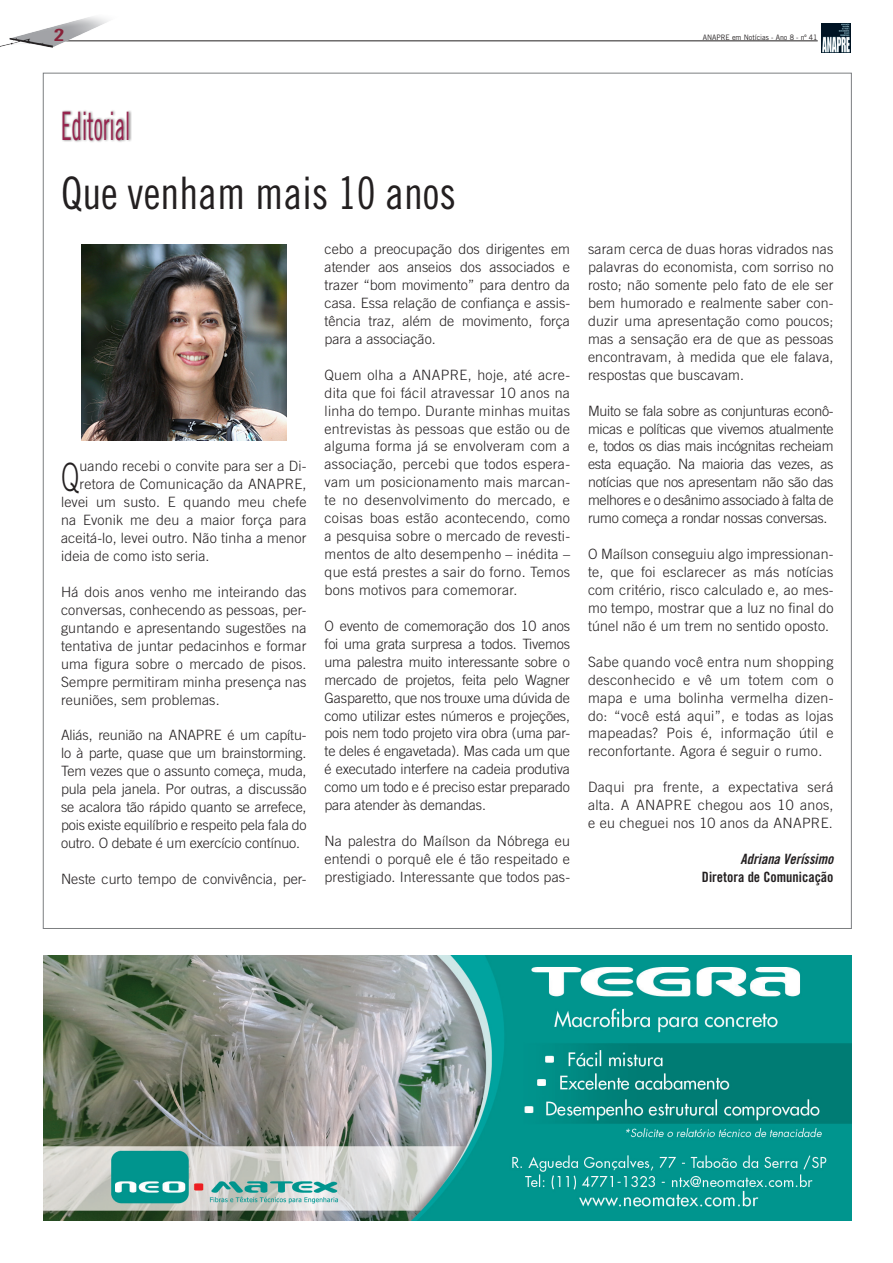
<style>
.page{position:relative;width:893px;height:1263px;background:#fff}
.page>*{position:absolute;margin:0;border:0;box-sizing:border-box;transform-origin:0 0}
.t1{font:44.85px "Trade Gothic Cond Eighteen";color:#231f20;scale:.95 1}
.t2{font:39.3px "Trade Gothic Cond Eighteen";color:#96234d;scale:.6 1}
.t3{font:300 39px "Trade Gothic";color:#231f20;scale:.7 1}
.t4{font:16.8px "Trade Gothic Bold Cond Twenty";color:#882139;scale:1.5 1}
.Normal__Web{font:300 14.25px/18px "Trade Gothic";letter-spacing:.01em;color:#231f20;text-align:justify}
.Normal__Web-2{font:14.25px "Trade Gothic Bold Cond Twenty";color:#231f20}
.Normal__Web-3{font:14.25px "Trade Gothic Bold Cond Twenty Obl";color:#231f20}
.t5{font:7.5px "Trade Gothic";color:#231f20;scale:.95 1}
</style>
<div class="page">
<hr style="left:61px;top:41px;width:757px;height:1px;background:#231f20">
<img style="left:0;top:16px;width:144px;height:32px">
<img style="left:821px;top:23px;width:30px;height:30px">
<div style="left:61px;top:109px;width:71px;height:34px;background:#231f20;opacity:.63"></div>
<img style="left:81px;top:244px;width:205px;height:196px">
<img style="left:44px;top:956px;width:808px;height:264px">
<p class="t4" style="left:54px;top:25px;width:9px">2</p>
<p class="t5" style="left:703px;top:32px;width:122px">ANAPRE em Notícias - Ano 8 - nº 41</p>
<p class="t2" style="left:61px;top:102px;width:117px">Editorial</p>
<p class="t1" style="left:61px;top:167px;width:417px">Que venham mais 10 anos</p>
<p class="t3" style="left:61px;top:454px;width:28px">Q</p>
<p class="Normal__Web" style="left:80px;top:457px;width:228px">uando recebi o convite para ser a Di-</p>
<p class="Normal__Web" style="left:80px;top:475px;width:228px">retora de Comunicação da ANAPRE,</p>
<p class="Normal__Web" style="left:61px;top:493px;width:247px">levei um susto. E quando meu chefe</p>
<p class="Normal__Web" style="left:61px;top:511px;width:247px">na Evonik me deu a maior força para</p>
<p class="Normal__Web" style="left:61px;top:529px;width:247px">aceitá-lo, levei outro. Não tinha a menor</p>
<p class="Normal__Web" style="left:61px;top:547px;width:150px">ideia de como isto seria.</p>
<p class="Normal__Web" style="left:61px;top:583px;width:247px">Há dois anos venho me inteirando das conversas, conhecendo as pessoas, per&shy;guntando e apresentando sugestões na tentativa de juntar pedacinhos e formar uma figura sobre o mercado de pisos.<br>Sempre permitiram minha presença nas reuniões, sem problemas.</p>
<p class="Normal__Web" style="left:61px;top:726px;width:247px">Aliás, reunião na ANAPRE é um capítu&shy;lo à parte, quase que um brainstorming.<br>Tem vezes que o assunto começa, muda, pula pela janela. Por outras, a discussão se acalora tão rápido quanto se arrefece, pois existe equilíbrio e respeito pela fala do outro. O debate é um exercício contínuo.</p>
<p class="Normal__Web" style="left:61px;top:870px;width:247px">Neste curto tempo de convivência, per-</p>
<p class="Normal__Web" style="left:325px;top:240px;width:247px">cebo a preocupação dos dirigentes em atender aos anseios dos associados e trazer “bom movimento” para dentro da casa. Essa relação de confiança e assis&shy;tência traz, além de movimento, força para a associação.</p>
<p class="Normal__Web" style="left:325px;top:365px;width:247px">Quem olha a ANAPRE, hoje, até acre&shy;dita que foi fácil atravessar 10 anos na linha do tempo. Durante minhas muitas entrevistas às pessoas que estão ou de alguma forma já se envolveram com a associação, percebi que todos espera&shy;vam um posicionamento mais marcan&shy;te no desenvolvimento do mercado, e coisas boas estão acontecendo, como a pesquisa sobre o mercado de revesti&shy;mentos de alto desempenho – inédita – que está prestes a sair do forno. Temos bons motivos para comemorar.</p>
<p class="Normal__Web" style="left:325px;top:617px;width:247px">O evento de comemoração dos 10 anos foi uma grata surpresa a todos. Tivemos uma palestra muito interessante sobre o mercado de projetos, feita pelo Wagner Gasparetto, que nos trouxe uma dúvida de como utilizar estes números e projeções, pois nem todo projeto vira obra (uma par&shy;te deles é engavetada). Mas cada um que é executado interfere na cadeia produtiva como um todo e é preciso estar preparado para atender às demandas.</p>
<p class="Normal__Web" style="left:325px;top:832px;width:247px">Na palestra do Maílson da Nóbrega eu entendi o porquê ele é tão respeitado e prestigiado. Interessante que todos pas-</p>
<p class="Normal__Web" style="left:588px;top:240px;width:247px">saram cerca de duas horas vidrados nas palavras do economista, com sorriso no rosto; não somente pelo fato de ele ser bem humorado e realmente saber con&shy;duzir uma apresentação como poucos; mas a sensação era de que as pessoas encontravam, à medida que ele falava, respostas que buscavam.</p>
<p class="Normal__Web" style="left:588px;top:401px;width:247px">Muito se fala sobre as conjunturas econô&shy;micas e políticas que vivemos atualmente e, todos os dias mais incógnitas recheiam esta equação. Na maioria das vezes, as notícias que nos apresentam não são das melhores e o desânimo associado à falta de rumo começa a rondar nossas conversas.</p>
<p class="Normal__Web" style="left:588px;top:545px;width:247px">O Maílson conseguiu algo impressionan&shy;te, que foi esclarecer as más notícias com critério, risco calculado e, ao mes&shy;mo tempo, mostrar que a luz no final do túnel não é um trem no sentido oposto.</p>
<p class="Normal__Web" style="left:588px;top:652px;width:247px">Sabe quando você entra num shopping desconhecido e vê um totem com o mapa e uma bolinha vermelha dizen&shy;do: “você está aqui”, e todas as lojas mapeadas? Pois é, informação útil e reconfortante. Agora é seguir o rumo.</p>
<p class="Normal__Web" style="left:588px;top:778px;width:247px">Daqui pra frente, a expectativa será alta. A ANAPRE chegou aos 10 anos, e eu cheguei nos 10 anos da ANAPRE.</p>
<p class="Normal__Web-3" style="left:740px;top:850px;width:95px">Adriana Veríssimo</p>
<p class="Normal__Web-2" style="left:702px;top:868px;width:133px">Diretora de Comunicação</p>
</div>
